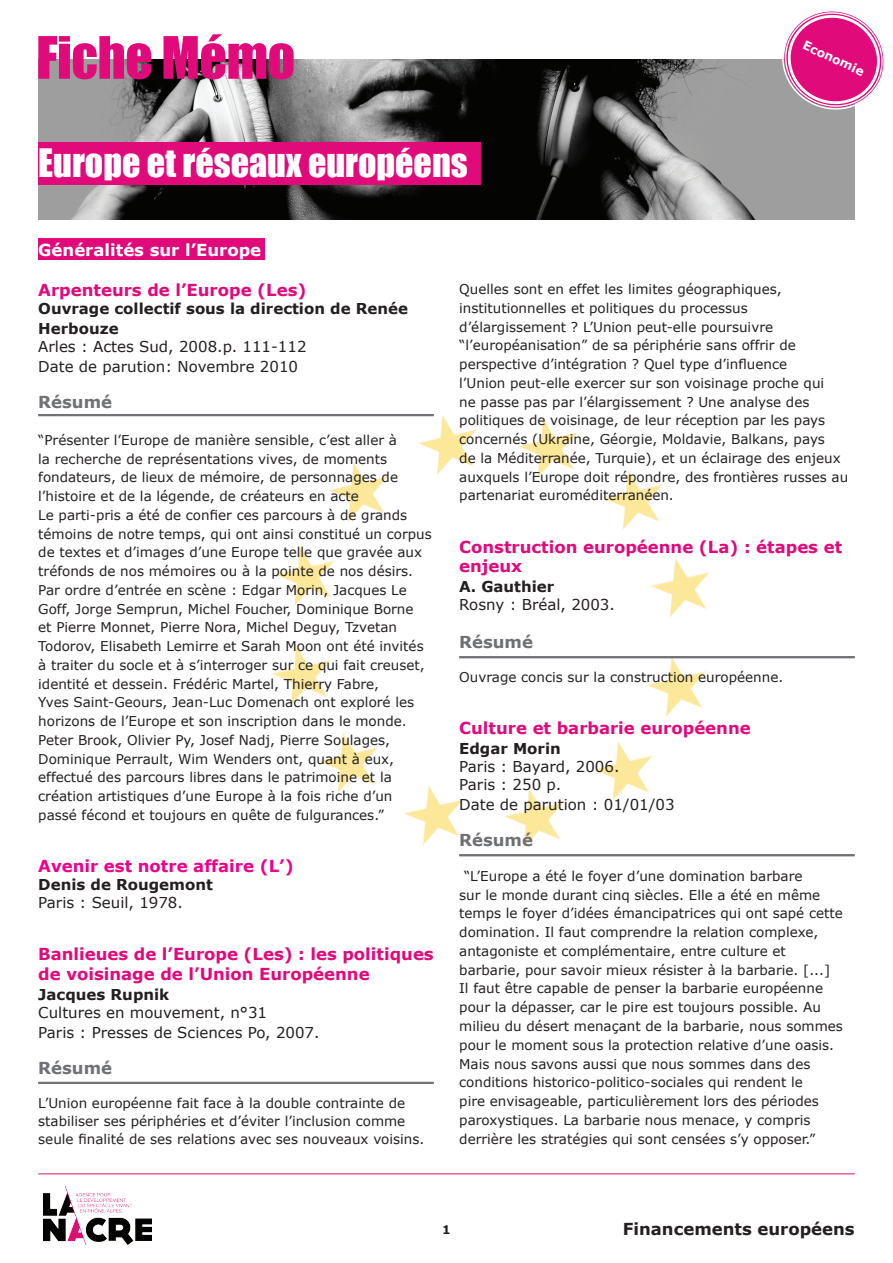
<style>
.page{position:relative;width:893px;height:1263px;background:#fff}
.page>*{position:absolute;margin:0;border:0;box-sizing:border-box;transform-origin:0 0}
.t1{font:54px "Impact";letter-spacing:-.01em;color:#e10a7b}
.t2{font:36px "Impact";color:#fff}
.t3{font:700 16.5px/19.8px "Verdana";color:#e10a7b}
.t4{font:700 16.5px "Verdana";color:#ed028c}
.t5{font:700 16.5px "Verdana";color:#6f7073}
.t6{font:700 16.5px "Verdana";color:#fff}
.t7{font:700 16.5px "Verdana";color:#231f20}
.t8{font:15px/19.8px "Verdana";color:#231f20}
.t9{font:700 15px/19.8px "Verdana";color:#231f20}
.t10{font:13.5px/18.8px "Verdana";color:#231f20}
.t11{font:700 12.3px "Verdana";color:#fff}
.t12{font:700 12px "Verdana";color:#231f20}
</style>
<div class="page">
<img style="left:43px;top:1186px;width:109px;height:58px">
<hr style="left:38px;top:1173px;width:817px;height:1px;background:#e10a7b">
<img style="left:224px;top:415px;width:486px;height:434px">
<img style="left:38px;top:60px;width:817px;height:159px">
<div style="left:38px;top:142px;width:442px;height:43px;background:#e10a7b"></div>
<div style="left:38px;top:239px;width:227px;height:21px;background:#e10a7b"></div>
<hr style="left:38px;top:414px;width:396px;height:1px;background:#6f7073">
<hr style="left:38px;top:415px;width:396px;height:1px;background:#6f7073">
<hr style="left:38px;top:1082px;width:396px;height:1px;background:#6f7073">
<hr style="left:38px;top:1083px;width:396px;height:1px;background:#6f7073">
<hr style="left:459px;top:656px;width:396px;height:2px;background:#6f7073">
<hr style="left:459px;top:658px;width:396px;height:1px;background:#6f7073">
<hr style="left:459px;top:854px;width:396px;height:2px;background:#6f7073">
<hr style="left:459px;top:856px;width:396px;height:1px;background:#6f7073">
<svg style="left:774px;top:11px;width:110px;height:105px"></svg>
<h1 class="t1" style="left:36px;top:16px;width:261px">Fiche Mémo</h1>
<h2 class="t2" style="left:38px;top:135px;width:431px">Europe et réseaux européens</h2>
<p class="t6" style="left:38px;top:239px;width:224px">Généralités sur l’Europe</p>
<p class="t11" style="left:807px;top:37px;width:68px;rotate:25deg">Economie</p>
<p class="t3" style="left:38px;top:280px;width:270px">Arpenteurs de l’Europe (Les)</p>
<p class="t9" style="left:38px;top:299px;width:371px">Ouvrage collectif sous la direction de Renée<br>Herbouze</p>
<p class="t8" style="left:38px;top:336px;width:270px">Arles : Actes Sud, 2008.p. 111-112<br>Date de parution: Novembre 2010</p>
<p class="t5" style="left:38px;top:391px;width:75px">Résumé</p>
<p class="t10" style="left:38px;top:430px;width:395px">“Présenter l’Europe de manière sensible, c’est aller à<br>la recherche de représentations vives, de moments fondateurs, de lieux de mémoire, de personnages de l’histoire et de la légende, de créateurs en acte<br>Le parti-pris a été de confier ces parcours à de grands témoins de notre temps, qui ont ainsi constitué un corpus de textes et d’images d’une Europe telle que gravée aux tréfonds de nos mémoires ou à la pointe de nos désirs.<br>Par ordre d’entrée en scène : Edgar Morin, Jacques Le Goff, Jorge Semprun, Michel Foucher, Dominique Borne<br>et Pierre Monnet, Pierre Nora, Michel Deguy, Tzvetan Todorov, Elisabeth Lemirre et Sarah Moon ont été invités à traiter du socle et à s’interroger sur ce qui fait creuset, identité et dessein. Frédéric Martel, Thierry Fabre,<br>Yves Saint-Geours, Jean-Luc Domenach ont exploré les horizons de l’Europe et son inscription dans le monde.<br>Peter Brook, Olivier Py, Josef Nadj, Pierre Soulages, Dominique Perrault, Wim Wenders ont, quant à eux, effectué des parcours libres dans le patrimoine et la création artistiques d’une Europe à la fois riche d’un passé fécond et toujours en quête de fulgurances.”</p>
<p class="t4" style="left:38px;top:855px;width:257px">Avenir est notre affaire (L’)</p>
<p class="t9" style="left:38px;top:874px;width:176px">Denis de Rougemont</p>
<p class="t8" style="left:38px;top:892px;width:146px">Paris : Seuil, 1978.</p>
<p class="t3" style="left:38px;top:944px;width:397px">Banlieues de l’Europe (Les) : les politiques de voisinage de l’Union Européenne</p>
<p class="t9" style="left:38px;top:984px;width:133px">Jacques Rupnik</p>
<p class="t8" style="left:38px;top:1002px;width:283px">Cultures en mouvement, n°31<br>Paris : Presses de Sciences Po, 2007.</p>
<p class="t5" style="left:38px;top:1057px;width:75px">Résumé</p>
<p class="t10" style="left:38px;top:1093px;width:388px;line-height:18px">L’Union européenne fait face à la double contrainte de stabiliser ses périphéries et d’éviter l’inclusion comme seule finalité de ses relations avec ses nouveaux voisins.</p>
<p class="t10" style="left:459px;top:279px;width:390px">Quelles sont en effet les limites géographiques, institutionnelles et politiques du processus d’élargissement ? L’Union peut-elle poursuivre “l’européanisation” de sa périphérie sans offrir de perspective d’intégration ? Quel type d’influence<br>l’Union peut-elle exercer sur son voisinage proche qui<br>ne passe pas par l’élargissement ? Une analyse des politiques de voisinage, de leur réception par les pays concernés (Ukraine, Géorgie, Moldavie, Balkans, pays<br>de la Méditerranée, Turquie), et un éclairage des enjeux auxquels l’Europe doit répondre, des frontières russes au partenariat euroméditerranéen.</p>
<p class="t3" style="left:459px;top:536px;width:384px">Construction européenne (La) : étapes et enjeux</p>
<p class="t9" style="left:459px;top:576px;width:97px">A. Gauthier</p>
<p class="t8" style="left:459px;top:594px;width:157px">Rosny : Bréal, 2003.</p>
<p class="t5" style="left:459px;top:631px;width:75px">Résumé</p>
<p class="t10" style="left:459px;top:667px;width:326px">Ouvrage concis sur la construction européenne.</p>
<p class="t3" style="left:459px;top:718px;width:293px">Culture et barbarie européenne</p>
<p class="t9" style="left:459px;top:738px;width:103px">Edgar Morin</p>
<p class="t8" style="left:459px;top:757px;width:162px;line-height:18px">Paris : Bayard, 2006.<br>Paris : 250 p.</p>
<p class="t8" style="left:459px;top:794px;width:217px">Date de parution : 01/01/03</p>
<p class="t5" style="left:459px;top:829px;width:75px">Résumé</p>
<p class="t10" style="left:459px;top:866px;width:385px;text-indent:5px">“L’Europe a été le foyer d’une domination barbare<br>sur le monde durant cinq siècles. Elle a été en même temps le foyer d’idées émancipatrices qui ont sapé cette domination. Il faut comprendre la relation complexe, antagoniste et complémentaire, entre culture et barbarie, pour savoir mieux résister à la barbarie. [...] Il faut être capable de penser la barbarie européenne pour la dépasser, car le pire est toujours possible. Au milieu du désert menaçant de la barbarie, nous sommes pour le moment sous la protection relative d’une oasis.<br>Mais nous savons aussi que nous sommes dans des conditions historico-politico-sociales qui rendent le<br>pire envisageable, particulièrement lors des périodes paroxystiques. La barbarie nous menace, y compris derrière les stratégies qui sont censées s’y opposer.”</p>
<p class="t12" style="left:442px;top:1222px;width:10px">1</p>
<p class="t7" style="left:623px;top:1219px;width:233px">Financements européens</p>
</div>
